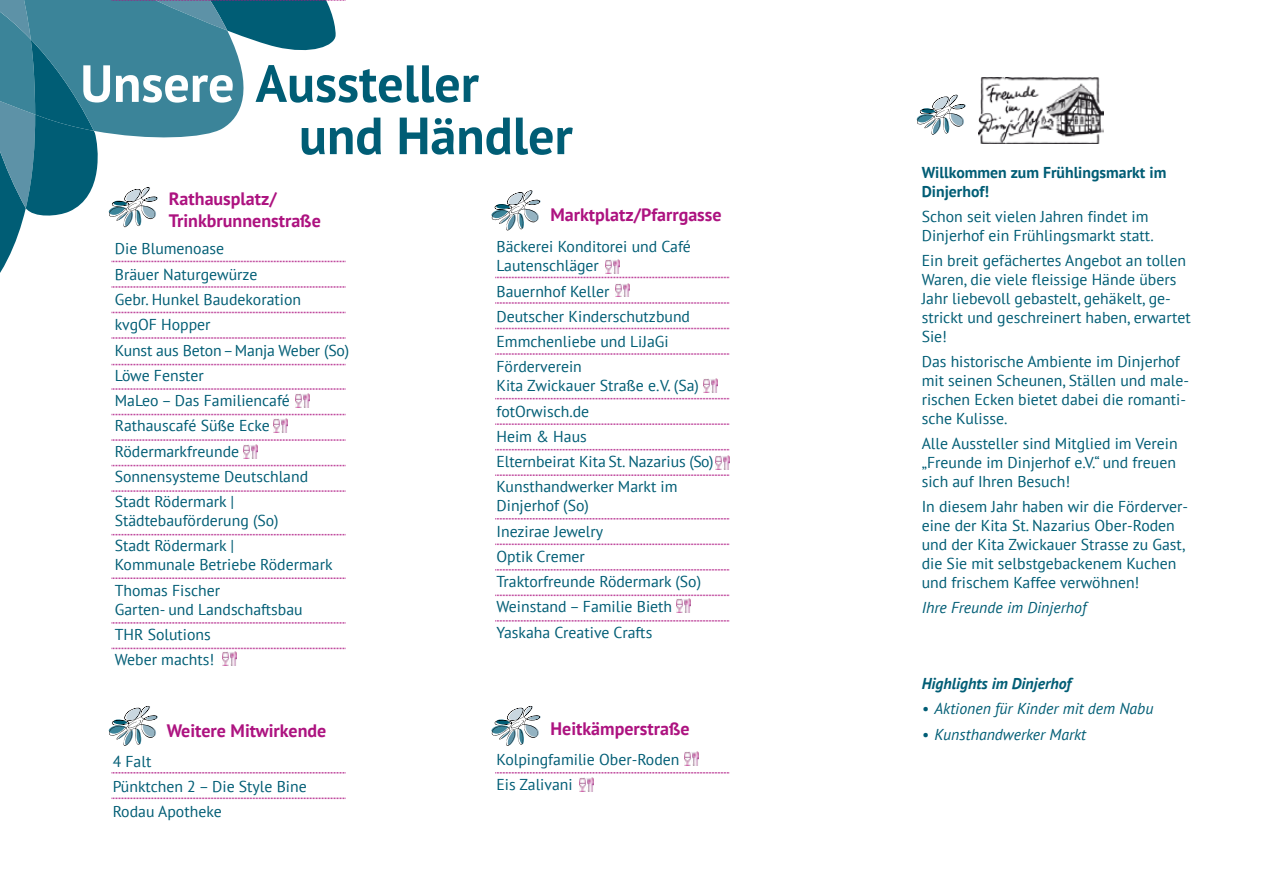
<style>
.page{position:relative;width:1263px;height:893px;background:#fff}
.page>*{position:absolute;margin:0;border:0;box-sizing:border-box;transform-origin:0 0}
.t1{font:700 18px/21.6px "PT Sans";color:#ad1380}
.t2{font:15.75px/25.3px "PT Sans";color:#005d75}
.t3{font:italic 15.75px "PT Sans";color:#005d75}
.t4{font:700 15.75px/18.9px "PT Sans";color:#005d75}
.t5{font:italic 700 15.75px "PT Sans";color:#005d75}
</style>
<div class="page">
<img style="left:244px;top:444px;width:14px;height:14px">
<img style="left:274px;top:419px;width:14px;height:14px">
<svg style="left:295px;top:407px;width:14px;height:1px"></svg>
<img style="left:295px;top:393px;width:14px;height:14px">
<img style="left:677px;top:598px;width:14px;height:14px">
<svg style="left:715px;top:469px;width:14px;height:1px"></svg>
<img style="left:715px;top:455px;width:14px;height:14px">
<img style="left:704px;top:379px;width:14px;height:14px">
<svg style="left:108px;top:706px;width:50px;height:40px"></svg>
<svg style="left:112px;top:388px;width:233px;height:2px"></svg>
<svg style="left:112px;top:414px;width:233px;height:1px"></svg>
<svg style="left:112px;top:439px;width:233px;height:2px"></svg>
<svg style="left:112px;top:465px;width:233px;height:1px"></svg>
<svg style="left:112px;top:490px;width:233px;height:2px"></svg>
<svg style="left:112px;top:534px;width:233px;height:1px"></svg>
<svg style="left:112px;top:577px;width:233px;height:2px"></svg>
<svg style="left:112px;top:622px;width:233px;height:2px"></svg>
<svg style="left:112px;top:772px;width:233px;height:1px"></svg>
<svg style="left:112px;top:797px;width:233px;height:2px"></svg>
<svg style="left:495px;top:423px;width:234px;height:2px"></svg>
<svg style="left:495px;top:474px;width:234px;height:2px"></svg>
<svg style="left:495px;top:518px;width:234px;height:1px"></svg>
<svg style="left:495px;top:544px;width:234px;height:1px"></svg>
<svg style="left:495px;top:398px;width:234px;height:1px"></svg>
<svg style="left:491px;top:706px;width:238px;height:86px"></svg>
<svg style="left:495px;top:569px;width:234px;height:2px"></svg>
<svg style="left:916px;top:95px;width:50px;height:40px"></svg>
<img style="left:978px;top:78px;width:125px;height:65px">
<svg style="left:495px;top:595px;width:234px;height:1px"></svg>
<svg style="left:495px;top:620px;width:234px;height:2px"></svg>
<svg style="left:495px;top:449px;width:234px;height:1px"></svg>
<img style="left:223px;top:652px;width:14px;height:14px">
<svg style="left:112px;top:648px;width:233px;height:1px"></svg>
<svg style="left:0;top:0;width:729px;height:366px"></svg>
<p class="t1" style="left:169px;top:188px;width:153px">Rathausplatz/<br>Trinkbrunnenstraße</p>
<p class="t2" style="left:115px;top:236px;width:236px">Die Blumenoase<br>Bräuer Naturgewürze<br>Gebr. Hunkel Baudekoration<br>kvgOF Hopper<br>Kunst aus Beton–Manja Weber (So)<br>Löwe Fenster<br>MaLeo – Das Familiencafé<br>Rathauscafé Süße Ecke<br>Rödermarkfreunde<br>Sonnensysteme Deutschland<br>Stadt Rödermark |</p>
<p class="t2" style="left:115px;top:508px;width:165px">Städtebauförderung (So)<br>Stadt Rödermark |</p>
<p class="t2" style="left:115px;top:552px;width:219px">Kommunale Betriebe Rödermark<br>Thomas Fischer</p>
<p class="t2" style="left:115px;top:596px;width:189px">Garten- und Landschaftsbau<br>THR Solutions<br>Weber machts!</p>
<p class="t1" style="left:167px;top:720px;width:161px">Weitere Mitwirkende</p>
<p class="t2" style="left:113px;top:748px;width:196px">4 Falt<br>Pünktchen 2 – Die Style Bine<br>Rodau Apotheke</p>
<p class="t1" style="left:550px;top:203px;width:173px">Marktplatz/Pfarrgasse</p>
<p class="t2" style="left:496px;top:237px;width:196px;line-height:18.9px">Bäckerei Konditorei und Café<br>Lautenschläger</p>
<p class="t2" style="left:496px;top:278px;width:195px">Bauernhof Keller<br>Deutscher Kinderschutzbund<br>Emmchenliebe und LiJaGi<br>Förderverein</p>
<p class="t2" style="left:496px;top:373px;width:219px">Kita Zwickauer Straße e.V. (Sa) fotOrwisch.de<br>Heim &amp; Haus<br>Elternbeirat Kita St. Nazarius (So)<br>Kunsthandwerker Markt im</p>
<p class="t2" style="left:496px;top:493px;width:206px">Dinjerhof (So)<br>Inezirae Jewelry<br>Optik Cremer<br>Traktorfreunde Rödermark (So)<br>Weinstand – Familie Bieth<br>Yaskaha Creative Crafts</p>
<p class="t1" style="left:550px;top:718px;width:141px">Heitkämperstraße</p>
<p class="t2" style="left:496px;top:746px;width:185px">Kolpingfamilie Ober-Roden<br>Eis Zalivani</p>
<p class="t4" style="left:922px;top:163px;width:246px">Willkommen zum Frühlingsmarkt im<br>Dinjerhof!</p>
<p class="t2" style="left:922px;top:207px;width:234px;line-height:18.9px">Schon seit vielen Jahren findet im<br>Dinjerhof ein Frühlingsmarkt statt.</p>
<p class="t2" style="left:922px;top:251px;width:271px;line-height:18.9px">Ein breit gefächertes Angebot an tollen Waren, die viele fleissige Hände übers Jahr liebevoll gebastelt, gehäkelt, ge&shy;strickt und geschreinert haben, erwartet Sie!</p>
<p class="t2" style="left:922px;top:352px;width:269px;line-height:18.9px">Das historische Ambiente im Dinjerhof mit seinen Scheunen, Ställen und male&shy;rischen Ecken bietet dabei die romanti&shy;sche Kulisse.</p>
<p class="t2" style="left:922px;top:434px;width:257px;line-height:18.9px;text-align:justify">Alle Aussteller sind Mitglied im Verein „Freunde im Dinjerhof e.V.“ und freuen sich auf Ihren Besuch!</p>
<p class="t2" style="left:922px;top:497px;width:268px;line-height:18.9px">In diesem Jahr haben wir die Förderver&shy;eine der Kita St. Nazarius Ober-Roden und der Kita Zwickauer Strasse zu Gast, die Sie mit selbstgebackenem Kuchen und frischem Kaffee verwöhnen!</p>
<p class="t3" style="left:922px;top:598px;width:166px">Ihre Freunde im Dinjerhof</p>
<p class="t5" style="left:922px;top:673px;width:151px">Highlights im Dinjerhof</p>
<p class="t3" style="left:922px;top:699px;width:233px">• Aktionen für Kinder mit dem Nabu</p>
<p class="t3" style="left:922px;top:724px;width:166px">• Kunsthandwerker Markt</p>
</div>
